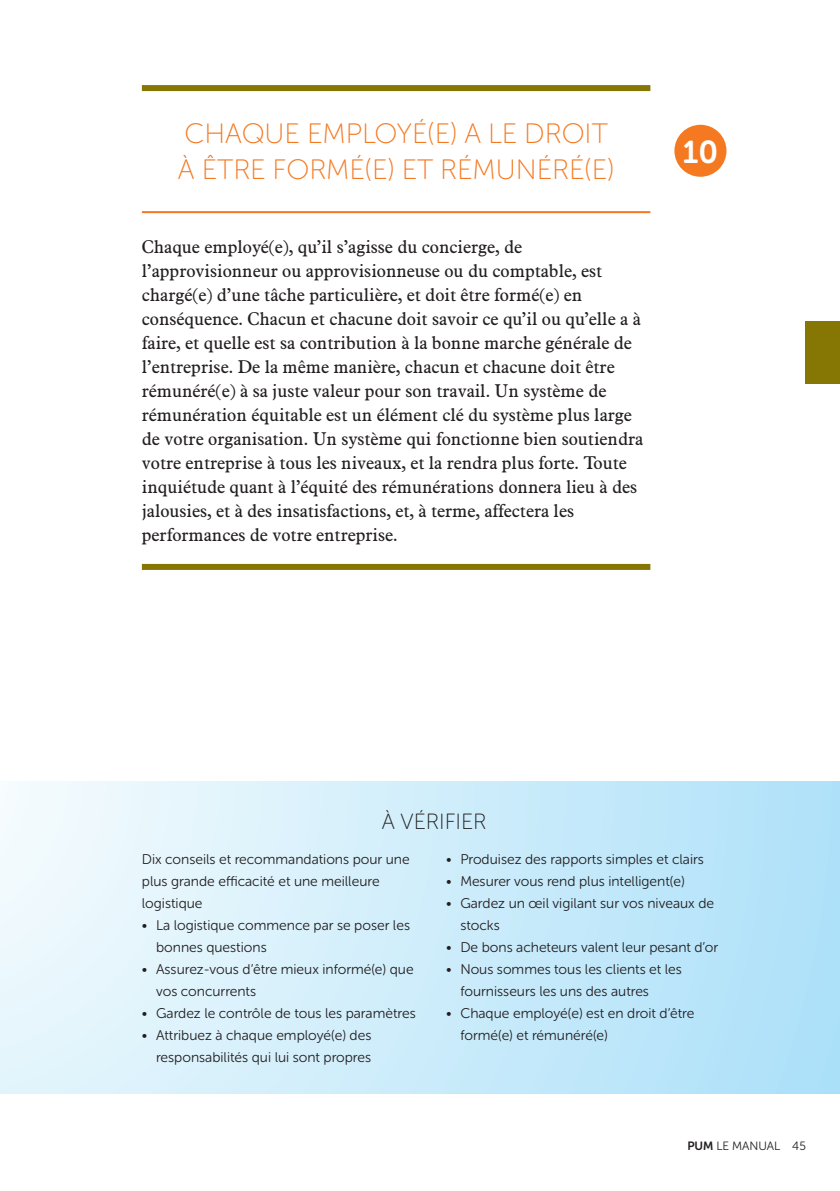
<style>
.page{position:relative;width:840px;height:1191px;background:#fff}
.page>*{position:absolute;margin:0;border:0;box-sizing:border-box;transform-origin:0 0}
.t1{font:31.6px "Museo Sans Rounded 700";color:#fff}
.t2{font:28px/36px "Museo Sans Rounded 100";color:#f47921}
.t3{font:22px "Museo Sans Rounded 100";color:#231f20}
.t4{font:18px/24px "Aldine 721 BT";color:#231f20}
.t5{font:14px/22px "Museo Sans Rounded 300";color:#231f20}
.t6{font:12px "Museo Sans Rounded 300";color:#231f20}
.s1{font-family:"Museo Sans Rounded 700"}
</style>
<div class="page">
<div style="left:142px;top:85px;width:508px;height:6px;background:#867705"></div>
<div style="left:805px;top:321px;width:34px;height:63px;background:#867705"></div>
<div style="left:0;top:781px;width:839px;height:312px;background:linear-gradient(to right,#f0f9fd,#aee1f9)"></div>
<div style="left:674px;top:125px;width:52px;height:52px;background:#f47921;border-radius:50%"></div>
<hr style="left:142px;top:211px;width:508px;height:2px;background:#f47921">
<div style="left:142px;top:564px;width:508px;height:6px;background:#867705"></div>
<h2 class="t2" style="left:178px;top:116px;width:437px">CHAQUE EMPLOYÉ(E) A LE DROIT<br>À ÊTRE FORMÉ(E) ET RÉMUNÉRÉ(E)</h2>
<p class="t4" style="left:142px;top:234px;width:502px">Chaque employé(e), qu’il s’agisse du concierge, de l’approvisionneur ou approvisionneuse ou du comptable, est chargé(e) d’une tâche particulière, et doit être formé(e) en conséquence. Chacun et chacune doit savoir ce qu’il ou qu’elle a à faire, et quelle est sa contribution à la bonne marche générale de l’entreprise. De la même manière, chacun et chacune doit être rémunéré(e) à sa juste valeur pour son travail. Un système de rémunération équitable est un élément clé du système plus large de votre organisation. Un système qui fonctionne bien soutiendra votre entreprise à tous les niveaux, et la rendra plus forte. Toute inquiétude quant à l’équité des rémunérations donnera lieu à des jalousies, et à des insatisfactions, et, à terme, affectera les performances de votre entreprise.</p>
<h1 class="t1" style="left:682px;top:134px;width:37px">10</h1>
<p class="t3" style="left:381px;top:810px;width:106px">À VÉRIFIER</p>
<p class="t5" style="left:142px;top:848px;width:269px">Dix conseils et recommandations pour une plus grande efficacité et une meilleure logistique</p>
<p class="t5" style="left:156px;top:914px;width:255px;text-indent:-14px">• La logistique commence par se poser les bonnes questions</p>
<p class="t5" style="left:156px;top:958px;width:259px;text-indent:-14px">• Assurez-vous d’être mieux informé(e) que vos concurrents</p>
<p class="t5" style="left:142px;top:1002px;width:275px">• Gardez le contrôle de tous les paramètres</p>
<p class="t5" style="left:142px;top:1024px;width:231px;text-align:right">• Attribuez à chaque employé(e) des responsabilités qui lui sont propres</p>
<p class="t5" style="left:446px;top:848px;width:259px">• Produisez des rapports simples et clairs</p>
<p class="t5" style="left:446px;top:870px;width:240px">• Mesurer vous rend plus intelligent(e)</p>
<p class="t5" style="left:460px;top:892px;width:255px;text-indent:-14px">• Gardez un œil vigilant sur vos niveaux de stocks</p>
<p class="t5" style="left:446px;top:936px;width:273px">• De bons acheteurs valent leur pesant d’or</p>
<p class="t5" style="left:460px;top:958px;width:223px;text-indent:-14px">• Nous sommes tous les clients et les fournisseurs les uns des autres</p>
<p class="t5" style="left:460px;top:1002px;width:235px;text-indent:-14px">• Chaque employé(e) est en droit d’être formé(e) et rémunéré(e)</p>
<p class="t6" style="left:687px;top:1139px;width:120px"><span class="s1">PUM</span> LE MANUAL 45</p>
</div>
